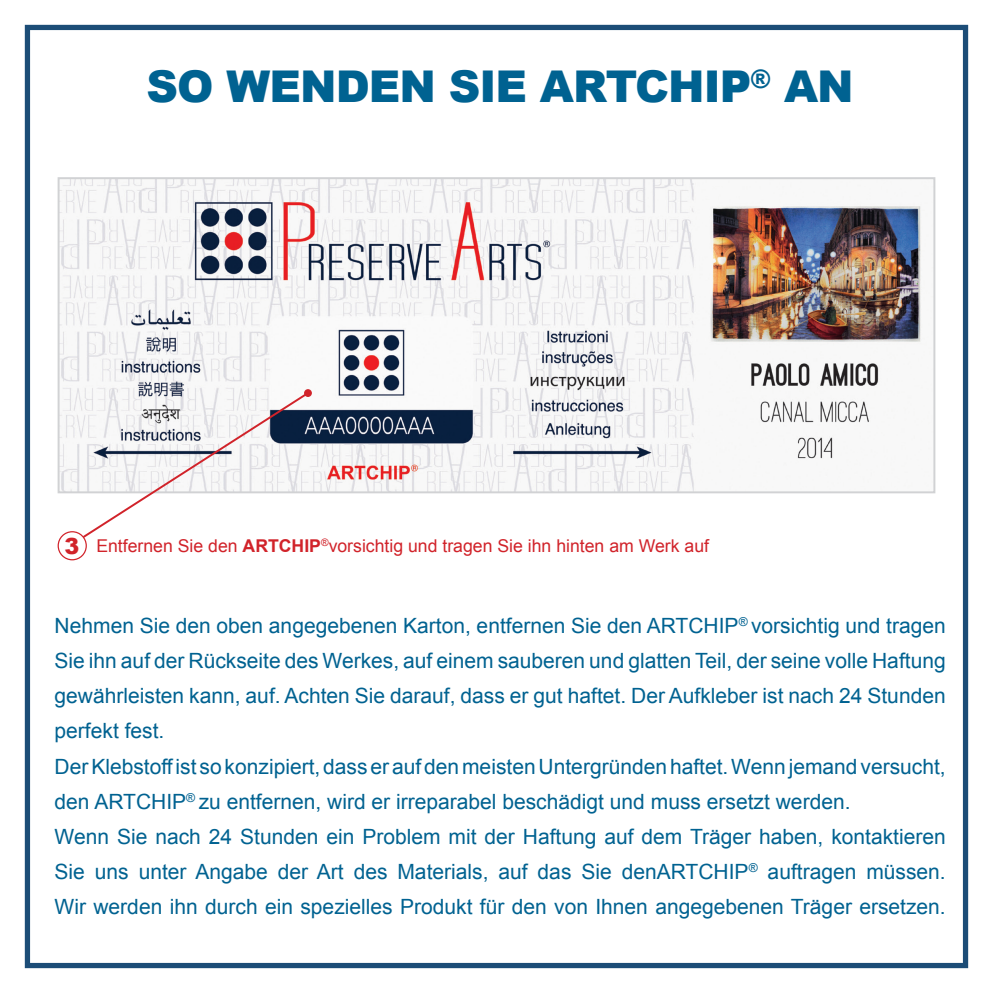
<style>
.page{position:relative;width:993px;height:993px;background:#fff}
.page>*{position:absolute;margin:0;border:0;box-sizing:border-box;transform-origin:0 0}
.t1{font:900 43.75px "Arial";letter-spacing:-.02em;color:#006291}
.t2{font:900 22.22px "Arial";color:#d1232a}
.t3{font:21px/35px "Arial";color:#006291;text-align:justify}
.t4{font:17.68px "Arial";color:#d1232a}
.s1{font-weight:700}
</style>
<div class="page">
<div style="left:25px;top:25px;width:942px;height:942px;border:5px solid #1c4d77"></div>
<img style="left:61px;top:180px;width:861px;height:310px">
<div style="left:58px;top:177px;width:877px;height:316px;border:2px solid #d1d2d4"></div>
<div style="left:58px;top:531px;width:29px;height:29px;border:1px solid #d1232a;border-radius:50%"></div>
<svg style="left:81px;top:390px;width:229px;height:149px"></svg>
<div style="left:304px;top:389px;width:8px;height:8px;background:#d1232a;border-radius:50%"></div>
<p class="t1" style="left:147px;top:55px;width:708px">SO WENDEN SIE ARTCHIP<sup>®</sup> AN</p>
<p class="t2" style="left:64px;top:529px;width:16px">3</p>
<p class="t4" style="left:96px;top:534px;width:614px">Entfernen Sie den <span class="s1">ARTCHIP</span><sup>®</sup>vorsichtig und tragen Sie ihn hinten am Werk auf</p>
<p class="t3" style="left:55px;top:608px;width:892px">Nehmen Sie den oben angegebenen Karton, entfernen Sie den ARTCHIP<sup>®</sup> vorsichtig und tragen</p>
<p class="t3" style="left:55px;top:643px;width:892px">Sie ihn auf der Rückseite des Werkes, auf einem sauberen und glatten Teil, der seine volle Haftung</p>
<p class="t3" style="left:55px;top:678px;width:892px">gewährleisten kann, auf. Achten Sie darauf, dass er gut haftet. Der Aufkleber ist nach 24 Stunden</p>
<p class="t3" style="left:55px;top:713px;width:111px">perfekt fest.</p>
<p class="t3" style="left:55px;top:748px;width:892px">Der Klebstoff ist so konzipiert, dass er auf den meisten Untergründen haftet. Wenn jemand versucht,</p>
<p class="t3" style="left:55px;top:783px;width:797px">den ARTCHIP<sup>®</sup> zu entfernen, wird er irreparabel beschädigt und muss ersetzt werden.</p>
<p class="t3" style="left:55px;top:818px;width:892px">Wenn Sie nach 24 Stunden ein Problem mit der Haftung auf dem Träger haben, kontaktieren Sie uns unter Angabe der Art des Materials, auf das Sie denARTCHIP<sup>®</sup> auftragen müssen.<br>Wir werden ihn durch ein spezielles Produkt für den von Ihnen angegebenen Träger ersetzen.</p>
</div>
